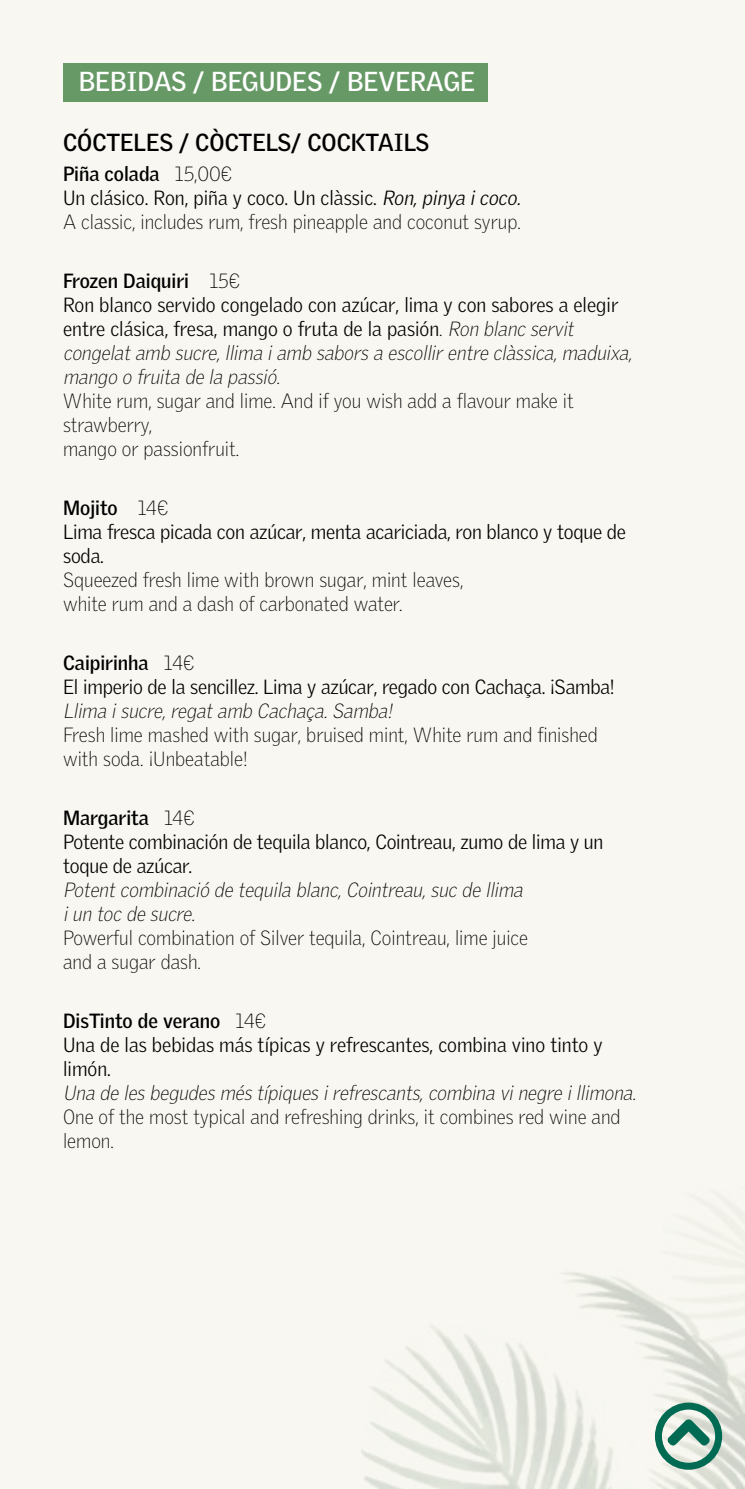
<style>
.page{position:relative;width:745px;height:1489px;background:#fff}
.page>*{position:absolute;margin:0;border:0;box-sizing:border-box;transform-origin:0 0}
.t1{font:700 26.6px "Griffith Gothic";color:#fff}
.t2{font:700 23.97px "Griffith Gothic";color:#000}
.t3{font:100 19.95px/24px "Griffith Gothic";color:#000}
.t4{font:italic 100 19.95px/24px "Griffith Gothic";color:#000}
.t5{font:300 19.95px/24px "Griffith Gothic";letter-spacing:-.01em;color:#000}
.s1{font-weight:700}
.s2{font-weight:300}
.s3{font-weight:300;font-style:italic}
.s4{font-weight:700;font-style:normal}
.s5{font-style:normal}
.s6{font-weight:300;font-style:normal}
.s7{font-weight:100}
</style>
<div class="page">
<div style="left:0;top:0;width:744px;height:1488px;background:#f8f7f1"></div>
<img style="left:361px;top:1272px;width:383px;height:216px">
<div style="left:63px;top:63px;width:424px;height:39px;background:#696"></div>
<div style="left:654px;top:1402px;width:67px;height:67px;border:7px solid #006a52;border-radius:50%"></div>
<svg style="left:666px;top:1419px;width:43px;height:26px"></svg>
<h1 class="t1" style="left:79px;top:66px;width:397px">BEBIDAS / BEGUDES / BEVERAGE</h1>
<p class="t2" style="left:63px;top:128px;width:367px">CÓCTELES / CÒCTELS/ COCKTAILS</p>
<p class="t3" style="left:63px;top:161px;width:462px"><span class="s1">Piña colada</span> 15,00€<br><span class="s2">Un clásico. Ron, piña y coco. Un clàssic.</span> <span class="s3">Ron,pinya icoco.<br></span>A classic, includes rum, fresh pineapple and coconut syrup.</p>
<p class="t4" style="left:63px;top:268px;width:574px"><span class="s4">Frozen Daiquiri</span> <span class="s5">15€<br></span><span class="s6">Ron blanco servido congelado con azúcar, lima y con sabores a elegir entre clásica, fresa, mango o fruta de la pasión</span><span class="s5">.</span> Ron blanc servit congelatamb sucre,llima iamb sabors a escollirentre clàssica,maduixa, mango o fruita de la passió.</p>
<p class="t3" style="left:63px;top:388px;width:512px">White rum, sugar and lime. And if you wish add a flavour make it strawberry,<br>mango or passionfruit.</p>
<p class="t5" style="left:63px;top:495px;width:564px"><span class="s1">Mojito</span> <span class="s7">14€<br></span>Lima fresca picada con azúcar, menta acariciada, ron blanco y toque de soda.</p>
<p class="t3" style="left:63px;top:567px;width:401px">Squeezed fresh lime with brown sugar, mint leaves, white rum and a dash of carbonated water.</p>
<p class="t5" style="left:63px;top:650px;width:553px"><span class="s1">Caipirinha</span> <span class="s7">14€<br></span>El imperio de la sencillez. Lima y azúcar, regado con Cachaça. ¡Samba!</p>
<p class="t4" style="left:63px;top:698px;width:334px">Llima isucre,regatamb Cachaça.Samba!</p>
<p class="t3" style="left:63px;top:722px;width:536px">Fresh lime mashed with sugar, bruised mint, White rum and finished with soda. ¡Unbeatable!</p>
<p class="t5" style="left:63px;top:805px;width:541px"><span class="s1">Margarita</span> <span class="s7">14€<br></span>Potente combinación de tequila blanco, Cointreau, zumo de lima y un toque de azúcar.</p>
<p class="t4" style="left:63px;top:877px;width:465px">Potentcombinació de tequila blanc,Cointreau,suc de llima iun toc de sucre.</p>
<p class="t3" style="left:63px;top:925px;width:466px">Powerful combination of Silver tequila, Cointreau, lime juice and a sugar dash.</p>
<p class="t5" style="left:63px;top:1008px;width:541px"><span class="s1">DisTinto de verano</span> <span class="s7">14€<br></span>Una de las bebidas más típicas y refrescantes, combina vino tinto y limón.</p>
<p class="t4" style="left:63px;top:1080px;width:578px">Una de les begudes més típiques irefrescants,combina vinegre illimona.</p>
<p class="t3" style="left:63px;top:1104px;width:558px">One of the most typical and refreshing drinks, it combines red wine and lemon.</p>
</div>
